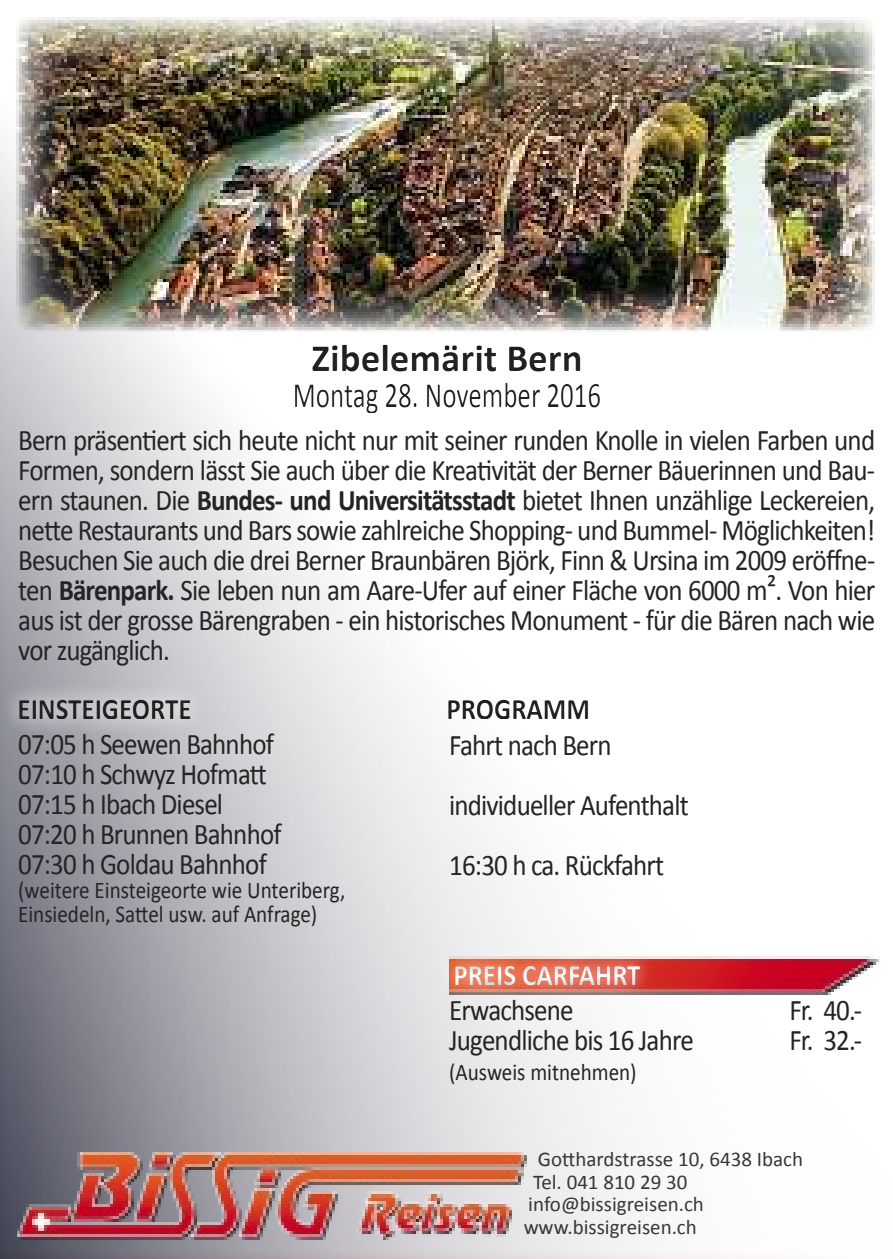
<style>
.page{position:relative;width:893px;height:1259px;background:#fff}
.page>*{position:absolute;margin:0;border:0;box-sizing:border-box;transform-origin:0 0}
.t1{font:700 39px "Calibri";color:#242424}
.t2{font:36px "Calibri";color:#242424;scale:.75 1}
.t3{font:30px/30px "Calibri";letter-spacing:-.03em;color:#242424;scale:.9 1}
.t4{font:700 30px "Calibri";color:#242424;scale:.9 1}
.t5{font:700 30px "Calibri";color:#fff;scale:.9 1}
.t6{font:24px/24px "Calibri";color:#242424;scale:.88 1}
.t7{font:21px "Calibri";color:#242424}
.s1{font-weight:700}
</style>
<div class="page">
<div style="left:0;top:0;width:893px;height:1259px;background:#e12d21;opacity:.5"></div>
<img style="left:18px;top:1152px;width:509px;height:87px">
<div style="left:429px;top:680px;width:179px;height:57px;background:#fff"></div>
<div style="left:431px;top:684px;width:187px;height:51px;background:#000;opacity:.5"></div>
<div style="left:0;top:680px;width:209px;height:58px;background:#fff;opacity:.75"></div>
<div style="left:0;top:685px;width:219px;height:51px;background:#000;opacity:.5"></div>
<img style="left:658px;top:950px;width:220px;height:47px">
<div style="left:436px;top:946px;width:222px;height:58px;background:#f5f4f5"></div>
<div style="left:435px;top:951px;width:232px;height:48px;background:#000;opacity:.5"></div>
<img style="left:17px;top:17px;width:858px;height:315px">
<div style="left:276px;top:326px;width:343px;height:105px;background:#fff;opacity:.75"></div>
<div style="left:265px;top:329px;width:364px;height:93px;background:#000;opacity:.5"></div>
<h1 class="t1" style="left:312px;top:330px;width:272px">Zibelemärit Bern</h1>
<p class="t2" style="left:293px;top:370px;width:413px">Montag 28. November 2016</p>
<p class="t3" style="left:18px;top:424px;width:954px;text-align:justify">Bern präsentiert sich heute nicht nur mit seiner runden Knolle in vielen Farben und Formen, sondern lässt Sie auch über die Kreativität der Berner Bäuerinnen und Bau&shy;ern staunen. Die <span class="s1">Bundes- und Universitätsstadt</span> bietet Ihnen unzählige Leckereien, nette Restaurants und Bars sowie zahlreiche Shopping- und Bummel- Möglichkeiten!<br>Besuchen Sie auch die drei Berner Braunbären Björk, Finn &amp; Ursina im 2009 eröffne&shy;ten <span class="s1">Bärenpark.</span> Sie leben nun am Aare-Ufer auf einer Fläche von 6000 m². Von hier aus ist der grosse Bärengraben - ein historisches Monument - für die Bären nach wie vor zugänglich.</p>
<p class="t4" style="left:18px;top:687px;width:195px">EINSTEIGEORTE</p>
<p class="t4" style="left:447px;top:687px;width:161px">PROGRAMM</p>
<p class="t3" style="left:18px;top:728px;width:294px">07:05 h Seewen Bahnhof<br>07:10 h Schwyz Hofmatt<br>07:15 h Ibach Diesel<br>07:20 h Brunnen Bahnhof<br>07:30 h Goldau Bahnhof</p>
<p class="t6" style="left:18px;top:877px;width:373px">(weitere Einsteigeorte wie Unteriberg,<br>Einsiedeln, Sattel usw. auf Anfrage)</p>
<p class="t3" style="left:449px;top:714px;width:268px;line-height:60px">Fahrt nach Bern individueller Aufenthalt<br>16:30 h ca. Rückfahrt</p>
<p class="t5" style="left:453px;top:953px;width:209px">PREIS CARFAHRT</p>
<p class="t3" style="left:449px;top:994px;width:140px">Erwachsene</p>
<p class="t3" style="left:789px;top:994px;width:82px">Fr. 40.-</p>
<p class="t3" style="left:449px;top:1024px;width:273px">Jugendliche bis 16 Jahre</p>
<p class="t3" style="left:789px;top:1024px;width:82px">Fr. 32.-</p>
<p class="t6" style="left:449px;top:1059px;width:215px">(Ausweis mitnehmen)</p>
<p class="t7" style="left:538px;top:1144px;width:267px">Gotthardstrasse 10, 6438 Ibach</p>
<p class="t7" style="left:533px;top:1167px;width:156px">Tel. 041 810 29 30</p>
<p class="t7" style="left:528px;top:1189px;width:177px">info@bissigreisen.ch</p>
<p class="t7" style="left:523px;top:1212px;width:175px">www.bissigreisen.ch</p>
</div>
